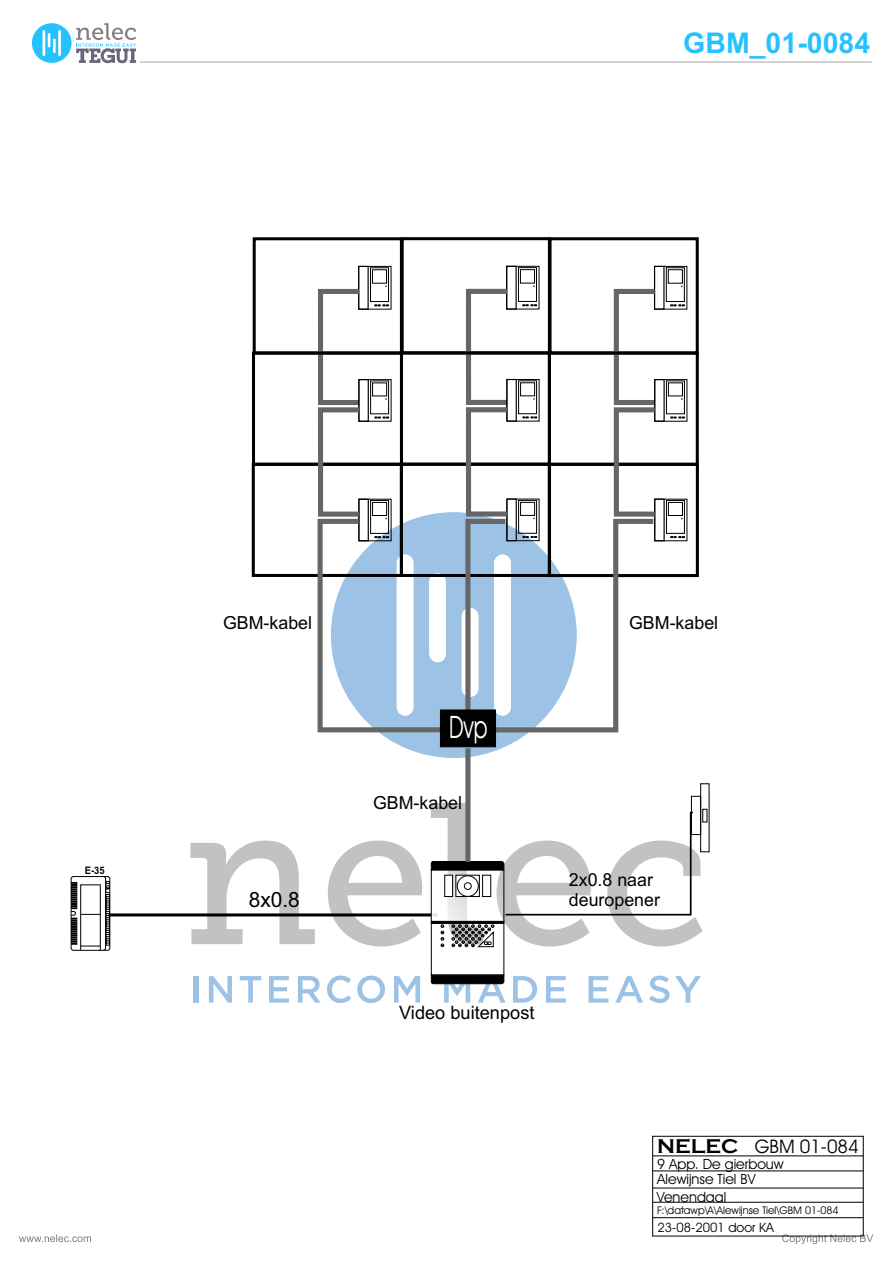
<style>
.page{position:relative;width:893px;height:1263px;background:#fff}
.page>*{position:absolute;margin:0;border:0;box-sizing:border-box;transform-origin:0 0}
.t1{font:31.05px "Avant Garde IT Cby BT";color:#fff;scale:.7 1}
.t2{font:700 28.5px "Arial";color:#26c2ff}
.t3{font:21.15px "Arial";color:#000}
.t4{font:18.75px "Avant Garde IT Cby BT";color:#000}
.t5{font:18.45px "Arial";color:#000}
.t6{font:18px "Arial";color:#000}
.t7{font:14.1px/15.5px "Avant Garde IT Cby BT";color:#000}
.t8{font:13.05px "Avant Garde IT Cby BT";color:#000}
.t9{font:10.65px "Avant Garde IT Cby BT";color:#000}
.t10{font:700 10.35px "Arial";color:#000;scale:.91 1}
.s1{font-family:"Copperplate Gothic";font-weight:700;font-size:20.7px}
</style>
<div class="page">
<svg style="left:19px;top:1234px;width:72px;height:8px"></svg>
<svg style="left:782px;top:1234px;width:91px;height:10px"></svg>
<hr style="left:140px;top:61px;width:732px;height:2px;background:#ccc">
<svg style="left:190px;top:840px;width:125px;height:104px"></svg>
<svg style="left:328px;top:840px;width:94px;height:106px"></svg>
<div style="left:194px;top:976px;width:5px;height:27px;background:#9cc2e6"></div>
<svg style="left:209px;top:976px;width:23px;height:27px"></svg>
<svg style="left:240px;top:976px;width:21px;height:27px"></svg>
<svg style="left:269px;top:976px;width:20px;height:27px"></svg>
<svg style="left:298px;top:976px;width:22px;height:27px"></svg>
<svg style="left:327px;top:975px;width:24px;height:28px"></svg>
<svg style="left:357px;top:975px;width:28px;height:28px"></svg>
<svg style="left:394px;top:976px;width:26px;height:27px"></svg>
<svg style="left:513px;top:976px;width:24px;height:27px"></svg>
<svg style="left:546px;top:976px;width:20px;height:27px"></svg>
<svg style="left:589px;top:976px;width:19px;height:27px"></svg>
<svg style="left:615px;top:976px;width:28px;height:27px"></svg>
<svg style="left:649px;top:976px;width:52px;height:27px"></svg>
<svg style="left:389px;top:512px;width:151px;height:246px"></svg>
<div style="left:32px;top:23px;width:40px;height:40px;background:#26c2ff;border-radius:50%"></div>
<hr style="left:43px;top:30px;width:2px;height:26px;background:#fff">
<svg style="left:48px;top:33px;width:2px;height:14px"></svg>
<hr style="left:58px;top:30px;width:3px;height:26px;background:#fff">
<hr style="left:53px;top:39px;width:3px;height:14px;background:#fff">
<svg style="left:76px;top:23px;width:60px;height:40px"></svg>
<div style="left:691px;top:796px;width:10px;height:39px;border:1px solid #000"></div>
<hr style="left:109px;top:913px;width:328px;height:3px;background:#000">
<svg style="left:71px;top:876px;width:39px;height:74px"></svg>
<svg style="left:431px;top:810px;width:271px;height:137px"></svg>
<svg style="left:431px;top:975px;width:74px;height:28px"></svg>
<div style="left:253px;top:237px;width:150px;height:117px;border:3px solid #000"></div>
<div style="left:358px;top:266px;width:11px;height:44px;border:1px solid #000"></div>
<div style="left:372px;top:270px;width:15px;height:13px;border:1px solid #000"></div>
<div style="left:370px;top:268px;width:19px;height:34px;border:1px solid #000"></div>
<svg style="left:375px;top:305px;width:14px;height:1px"></svg>
<div style="left:318px;top:289px;width:43px;height:116px;border:5px solid #666"></div>
<div style="left:252px;top:463px;width:151px;height:114px;border:3px solid #000"></div>
<div style="left:252px;top:352px;width:151px;height:114px;border:3px solid #000"></div>
<div style="left:358px;top:379px;width:11px;height:43px;border:1px solid #000"></div>
<div style="left:372px;top:383px;width:15px;height:13px;border:1px solid #000"></div>
<div style="left:370px;top:381px;width:19px;height:33px;border:1px solid #000"></div>
<svg style="left:375px;top:417px;width:14px;height:1px"></svg>
<div style="left:358px;top:499px;width:11px;height:42px;border:1px solid #000"></div>
<div style="left:372px;top:502px;width:15px;height:14px;border:1px solid #000"></div>
<div style="left:370px;top:500px;width:19px;height:33px;border:1px solid #000"></div>
<div style="left:318px;top:407px;width:43px;height:110px;border:5px solid #666"></div>
<div style="left:401px;top:237px;width:150px;height:117px;border:3px solid #000"></div>
<div style="left:506px;top:266px;width:33px;height:43px;border:1px solid #000"></div>
<div style="left:506px;top:266px;width:11px;height:44px;border:1px solid #000"></div>
<div style="left:520px;top:269px;width:15px;height:14px;border:1px solid #000"></div>
<div style="left:518px;top:267px;width:19px;height:35px;border:1px solid #000"></div>
<svg style="left:523px;top:305px;width:14px;height:1px"></svg>
<div style="left:466px;top:289px;width:43px;height:116px;border:5px solid #666"></div>
<div style="left:400px;top:463px;width:151px;height:114px;border:3px solid #000"></div>
<div style="left:400px;top:351px;width:151px;height:115px;border:3px solid #000"></div>
<div style="left:506px;top:379px;width:11px;height:43px;border:1px solid #000"></div>
<div style="left:520px;top:383px;width:15px;height:13px;border:1px solid #000"></div>
<div style="left:518px;top:381px;width:19px;height:33px;border:1px solid #000"></div>
<svg style="left:523px;top:417px;width:14px;height:1px"></svg>
<div style="left:506px;top:498px;width:11px;height:43px;border:1px solid #000"></div>
<div style="left:520px;top:502px;width:15px;height:14px;border:1px solid #000"></div>
<div style="left:518px;top:500px;width:19px;height:33px;border:1px solid #000"></div>
<div style="left:466px;top:407px;width:43px;height:110px;border:5px solid #666"></div>
<div style="left:548px;top:237px;width:151px;height:117px;border:3px solid #000"></div>
<div style="left:654px;top:266px;width:33px;height:44px;border:1px solid #000"></div>
<div style="left:654px;top:266px;width:10px;height:44px;border:1px solid #000"></div>
<div style="left:666px;top:268px;width:18px;height:34px;border:1px solid #000"></div>
<svg style="left:670px;top:305px;width:15px;height:1px"></svg>
<div style="left:614px;top:289px;width:43px;height:116px;border:5px solid #666"></div>
<div style="left:548px;top:463px;width:151px;height:114px;border:3px solid #000"></div>
<div style="left:548px;top:351px;width:151px;height:115px;border:3px solid #000"></div>
<div style="left:654px;top:379px;width:11px;height:43px;border:1px solid #000"></div>
<div style="left:668px;top:383px;width:15px;height:13px;border:1px solid #000"></div>
<div style="left:666px;top:381px;width:19px;height:33px;border:1px solid #000"></div>
<svg style="left:671px;top:417px;width:14px;height:1px"></svg>
<div style="left:668px;top:502px;width:15px;height:14px;border:1px solid #000"></div>
<div style="left:666px;top:500px;width:19px;height:33px;border:1px solid #000"></div>
<svg style="left:671px;top:536px;width:14px;height:2px"></svg>
<div style="left:614px;top:407px;width:43px;height:110px;border:5px solid #666"></div>
<svg style="left:315px;top:516px;width:343px;height:231px"></svg>
<div style="left:465px;top:748px;width:5px;height:114px;background:#666"></div>
<div style="left:652px;top:1136px;width:211px;height:100px;border:1px solid #000"></div>
<hr style="left:653px;top:1155px;width:210px;height:1px;background:#000">
<hr style="left:653px;top:1188px;width:210px;height:1px;background:#000">
<hr style="left:653px;top:1202px;width:210px;height:1px;background:#000">
<hr style="left:652px;top:1217px;width:211px;height:1px;background:#000">
<hr style="left:653px;top:1171px;width:210px;height:1px;background:#000">
<h2 class="t2" style="left:683px;top:33px;width:188px">GBM_01-0084</h2>
<p class="t10" style="left:85px;top:866px;width:23px">E-35</p>
<p class="t6" style="left:223px;top:616px;width:91px">GBM-kabel</p>
<p class="t6" style="left:629px;top:616px;width:91px">GBM-kabel</p>
<h1 class="t1" style="left:449px;top:714px;width:57px">Dvp</h1>
<p class="t6" style="left:373px;top:796px;width:91px">GBM-kabel</p>
<p class="t6" style="left:569px;top:873px;width:86px">2x0.8 naar</p>
<p class="t3" style="left:249px;top:892px;width:53px">8x0.8</p>
<p class="t6" style="left:569px;top:893px;width:93px">deuropener</p>
<p class="t5" style="left:399px;top:1005px;width:137px">Video buitenpost</p>
<p class="t4" style="left:657px;top:1139px;width:203px"><span class="s1">NELEC</span> GBM 01-084</p>
<p class="t7" style="left:657px;top:1157px;width:128px">9 App. De gierbouw<br>Alewijnse Tiel BV</p>
<p class="t7" style="left:657px;top:1190px;width:71px">Venendaal</p>
<p class="t9" style="left:657px;top:1206px;width:183px">F:\datawp\A\Alewijnse Tiel\GBM 01-084</p>
<p class="t8" style="left:658px;top:1222px;width:118px">23-08-2001 door KA</p>
</div>
